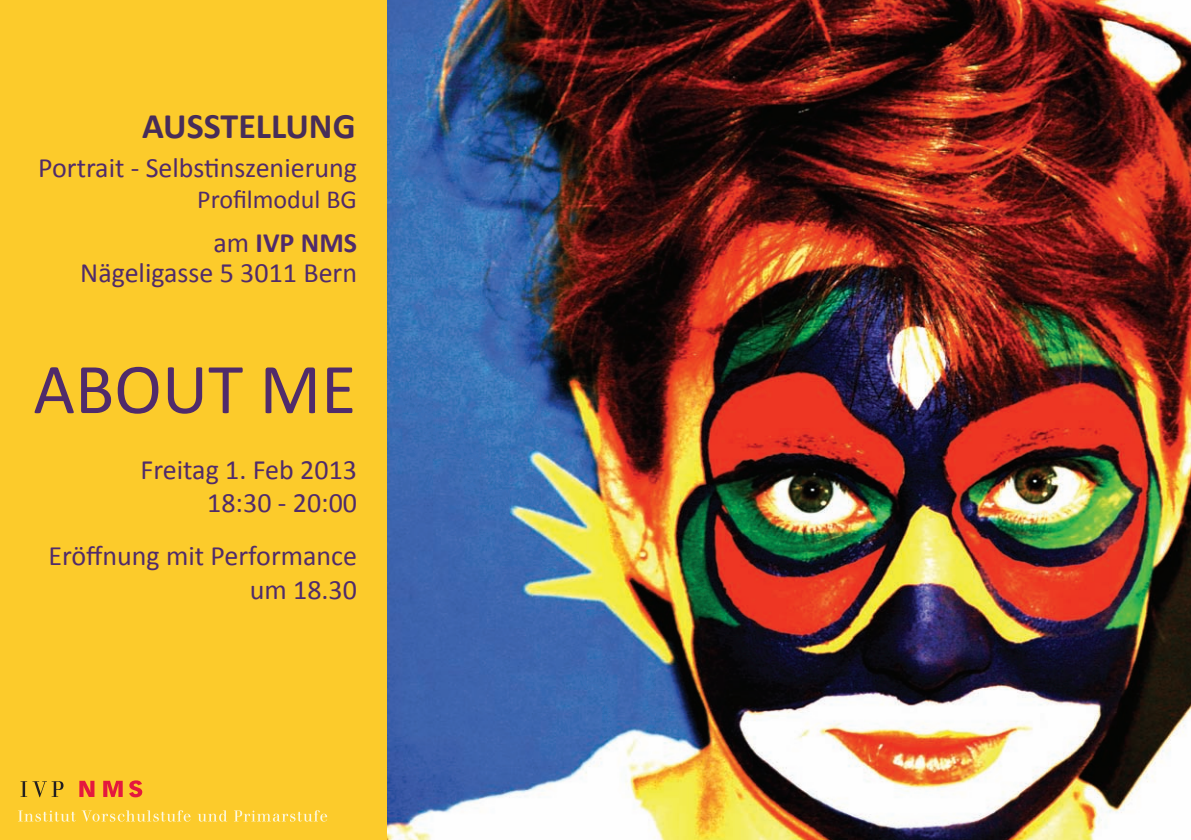
<style>
.page{position:relative;width:1191px;height:840px;background:#fff}
.page>*{position:absolute;margin:0;border:0;box-sizing:border-box;transform-origin:0 0}
.t1{font:72px "Calibri";color:#502b6b}
.t2{font:700 36px "Calibri";color:#472d59}
.t3{font:28px/33.6px "Calibri";color:#502b6b;text-align:right}
.t4{font:26px "Calibri";color:#502b6b}
.s1{font-weight:700}
</style>
<div class="page">
<div style="left:0;top:0;width:387px;height:839px;background:#fccb2b"></div>
<img style="left:387px;top:0;width:804px;height:839px">
<svg style="left:21px;top:780px;width:42px;height:16px"></svg>
<svg style="left:79px;top:780px;width:15px;height:16px"></svg>
<svg style="left:103px;top:780px;width:20px;height:16px"></svg>
<svg style="left:129px;top:780px;width:13px;height:16px"></svg>
<svg style="left:18px;top:810px;width:58px;height:11px"></svg>
<svg style="left:82px;top:809px;width:108px;height:12px"></svg>
<svg style="left:198px;top:810px;width:29px;height:11px"></svg>
<svg style="left:234px;top:809px;width:93px;height:12px"></svg>
<p class="t2" style="left:142px;top:103px;width:215px">AUSSTELLUNG</p>
<p class="t3" style="left:38px;top:149px;width:320px">Portrait - Selbstinszenierung</p>
<p class="t4" style="left:197px;top:183px;width:161px">Profilmodul BG</p>
<p class="t3" style="left:80px;top:226px;width:278px;line-height:30px">am <span class="s1">IVP NMS<br></span>Nägeligasse 5 3011 Bern</p>
<h1 class="t1" style="left:33px;top:344px;width:324px">ABOUT ME</h1>
<p class="t3" style="left:141px;top:451px;width:218px">Freitag 1. Feb 2013<br>18:30 - 20:00</p>
<p class="t3" style="left:48px;top:537px;width:310px">Eröffnung mit Performance um 18.30</p>
</div>
